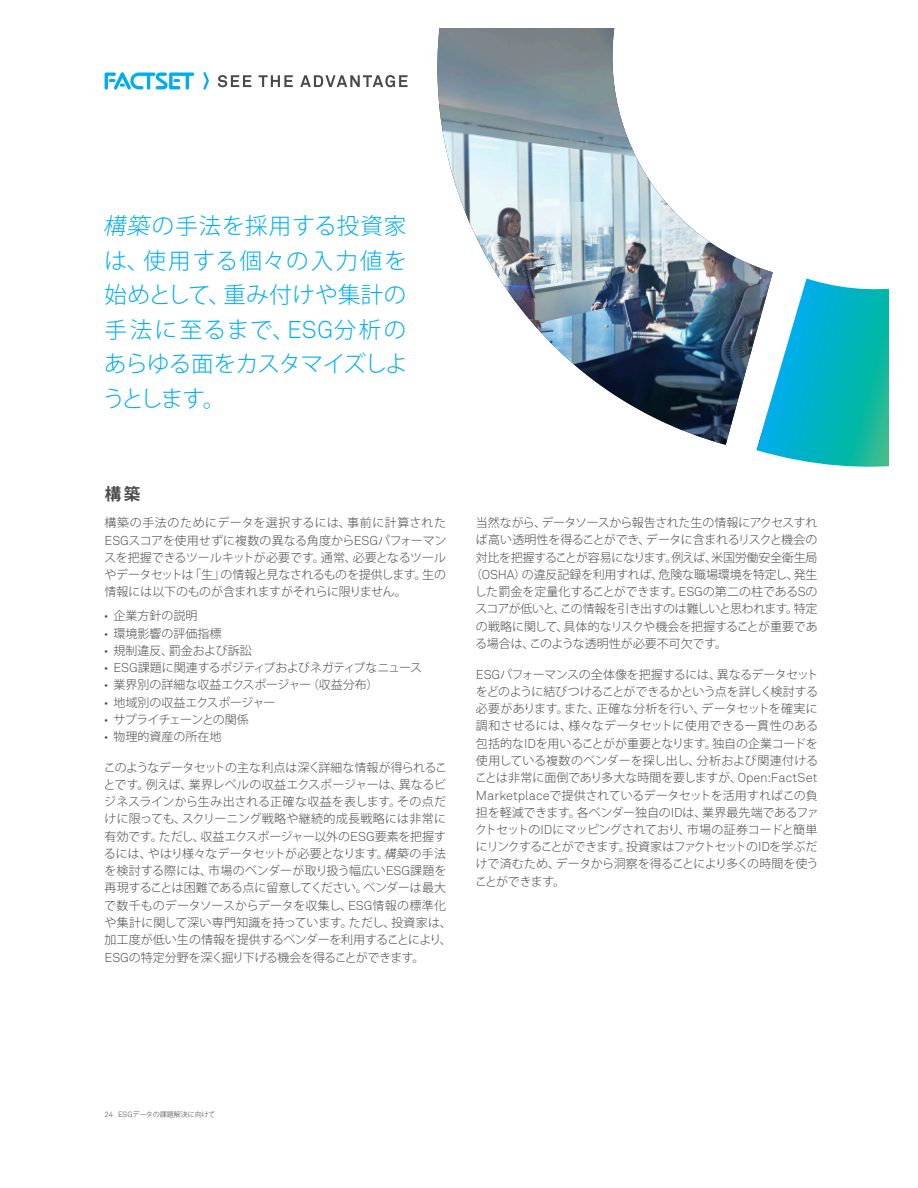
<style>
.page{position:relative;width:918px;height:1188px;background:#fff}
.page>*{position:absolute;margin:0;border:0;box-sizing:border-box;transform-origin:0 0}
.body{font:300 22.5px/34.5px "Koz Go Pro";letter-spacing:.005em;color:#00aeef;text-align:justify}
.a_head{font:700 16.5px "Koz Go Pro";color:#4a4a4b}
.b_head{font:300 12px/17.2px "Koz Go Pro";letter-spacing:-.015em;color:#4a4a4b;text-align:justify}
.b_head-2{font:300 12px "Koz Go Pro";letter-spacing:-.05em;color:#4a4a4b}
.b_head-3{font:300 12px "Koz Go Pro";letter-spacing:-.035em;color:#4a4a4b}
.b_head-4{font:300 12px "Koz Go Pro";letter-spacing:-.06em;color:#4a4a4b}
.t1{font:300 7.05px "Koz Go Pro";color:#3e3e3f}
.s1{font-style:italic}
.s2{font-family:"Akkurat Light Pro";font-weight:400;font-size:24px}
.s3{font-family:"Akkurat Pro";font-size:12.75px}
.s4{font-family:"Akkurat Pro";font-size:7.5px}
</style>
<div class="page">
<svg style="left:756px;top:278px;width:133px;height:189px;background:#29bec8"></svg>
<img style="left:437px;top:28px;width:336px;height:417px">
<svg style="left:218px;top:75px;width:33px;height:12px"></svg>
<svg style="left:259px;top:75px;width:34px;height:12px"></svg>
<svg style="left:300px;top:75px;width:108px;height:12px"></svg>
<svg style="left:105px;top:72px;width:89px;height:18px"></svg>
<svg style="left:203px;top:72px;width:6px;height:18px"></svg>
<p class="body" style="left:103px;top:209px;width:307px"><span class="s1">構築</span>の手法を採用する投資家は、使用する個々の入力値を始めとして、重み付けや集計の手法に至るまで、<span class="s2">ESG</span>分析のあらゆる面をカスタマイズしようとします。</p>
<p class="a_head" style="left:105px;top:483px;width:37px">構築</p>
<p class="b_head" style="left:104px;top:514px;width:344px">構築の手法のためにデータを選択するには、事前に計算された<span class="s3">ESG</span>スコアを使用せずに複数の異なる角度から<span class="s3">ESG</span>パフォーマンスを把握できるツールキットが必要です。通常、必要となるツールやデータセットは「生」の情報と見なされるものを提供します。生の情報には以下のものが含まれますがそれらに限りません。</p>
<p class="b_head" style="left:105px;top:608px;width:94px">• 企業方針の説明</p>
<p class="b_head" style="left:105px;top:625px;width:118px">• 環境影響の評価指標</p>
<p class="b_head" style="left:105px;top:642px;width:149px">• 規制違反、罰金および訴訟</p>
<p class="b_head" style="left:105px;top:659px;width:319px">• <span class="s3">ESG</span>課題に関連するポジティブおよびネガティブなニュース</p>
<p class="b_head" style="left:105px;top:677px;width:276px">• 業界別の詳細な収益エクスポージャー（収益分布）</p>
<p class="b_head" style="left:105px;top:694px;width:172px">• 地域別の収益エクスポージャー</p>
<p class="b_head-4" style="left:105px;top:712px;width:146px">• サプライチェーンとの関係</p>
<p class="b_head" style="left:105px;top:728px;width:118px">• 物理的資産の所在地</p>
<p class="b_head" style="left:104px;top:759px;width:350px;text-align:left">このようなデータセットの主な利点は深く詳細な情報が得られることです。例えば、業界レベルの収益エクスポージャーは、異なるビジネスラインから生み出される正確な収益を表します。その点だけに限っても、スクリーニング戦略や継続的成長戦略には非常に有効です。ただし、収益エクスポージャー以外の<span class="s3">ESG</span>要素を把握するには、やはり様々なデータセットが必要となります。<span class="s1">構築</span>の手法を検討する際には、市場のベンダーが取り扱う幅広い<span class="s3">ESG</span>課題を再現することは困難である点に留意してください。ベンダーは最大で数千ものデータソースからデータを収集し、<span class="s3">ESG</span>情報の標準化や集計に関して深い専門知識を持っています。ただし、投資家は、加工度が低い生の情報を提供するベンダーを利用することにより、<span class="s3">ESG</span>の特定分野を深く掘り下げる機会を得ることができます。</p>
<p class="b_head-3" style="left:476px;top:515px;width:343px">当然ながら、データソースから報告された生の情報にアクセスすれ</p>
<p class="b_head" style="left:476px;top:531px;width:343px">ば高い透明性を得ることができ、データに含まれるリスクと機会の</p>
<p class="b_head" style="left:476px;top:549px;width:343px">対比を把握することが容易になります。例えば、米国労働安全衛生局</p>
<p class="b_head" style="left:470px;top:566px;width:349px">（<span class="s3">OSHA</span>）の違反記録を利用すれば、危険な職場環境を特定し、発生</p>
<p class="b_head" style="left:475px;top:584px;width:344px">した罰金を定量化することができます。<span class="s3">ESG</span>の第二の柱である<span class="s3">S</span>の</p>
<p class="b_head-2" style="left:475px;top:601px;width:344px">スコアが低いと、この情報を引き出すのは難しいと思われます。特定</p>
<p class="b_head" style="left:476px;top:618px;width:343px">の戦略に関して、具体的なリスクや機会を把握することが重要であ</p>
<p class="b_head" style="left:475px;top:635px;width:253px">る場合は、このような透明性が必要不可欠です。</p>
<p class="b_head" style="left:475px;top:666px;width:345px"><span class="s3">ESG</span>パフォーマンスの全体像を把握するには、異なるデータセットをどのように結びつけることができるかという点を詳しく検討する必要があります。また、正確な分析を行い、データセットを確実に調和させるには、様々なデータセットに使用できる一貫性のある包括的な<span class="s3">ID</span>を用いることがが重要となります。独自の企業コードを使用している複数のベンダーを探し出し、分析および関連付けることは非常に面倒であり多大な時間を要しますが、<span class="s3">Open:FactSet Marketplace</span>で提供されているデータセットを活用すればこの負担を軽減できます。各ベンダー独自の<span class="s3">ID</span>は、業界最先端であるファクトセットの<span class="s3">ID</span>にマッピングされており、市場の証券コードと簡単にリンクすることができます。投資家はファクトセットの<span class="s3">ID</span>を学ぶだけで済むため、データから洞察を得ることにより多くの時間を使うことができます。</p>
<p class="t1" style="left:105px;top:1110px;width:113px"><span class="s4">24 ESG</span>データの課題解決に向けて</p>
</div>
